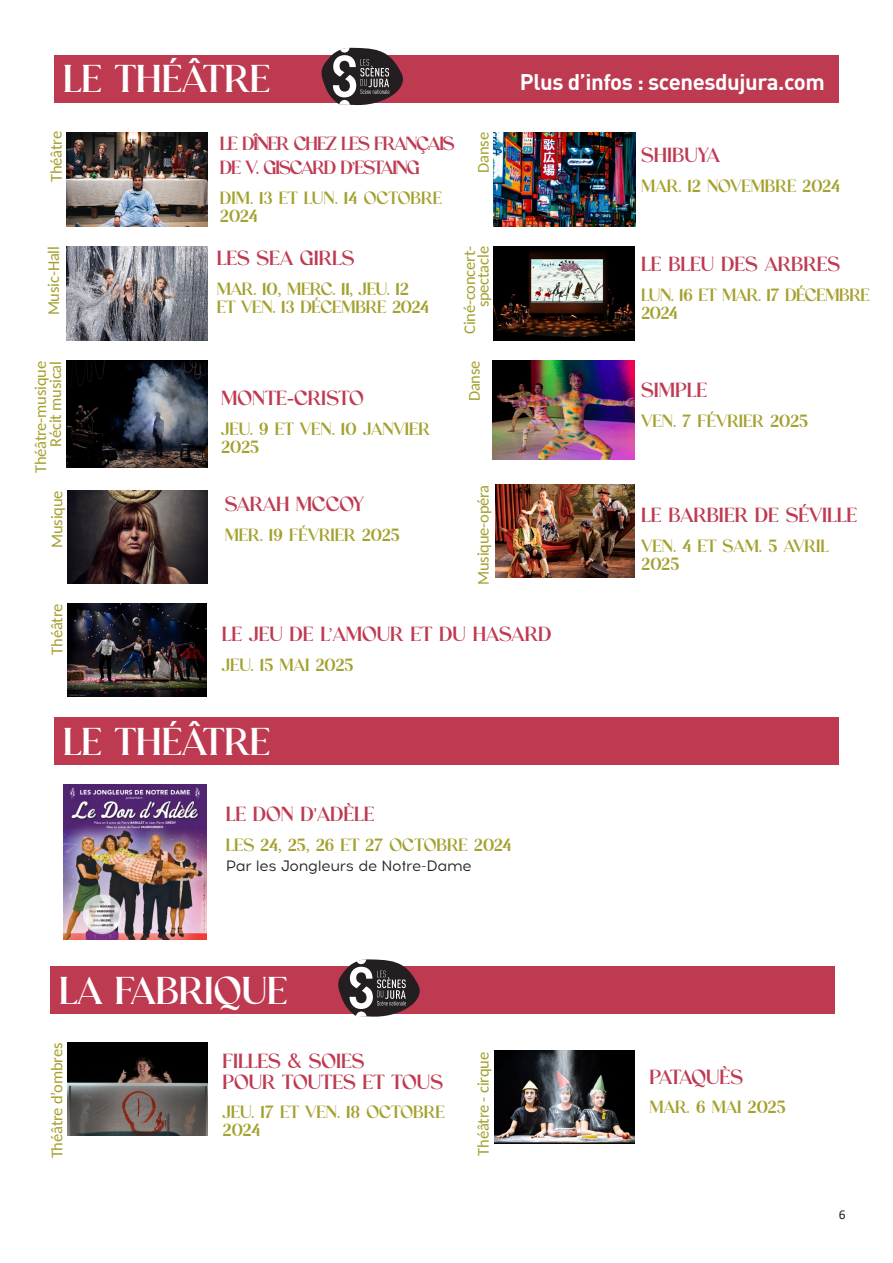
<style>
.page{position:relative;width:893px;height:1263px;background:#fff}
.page>*{position:absolute;margin:0;border:0;box-sizing:border-box;transform-origin:0 0}
.t1{font:42.75px "Porsha Richela";color:#fff}
.t2{font:22.5px/21px "Porsha Richela";color:#be3a51}
.t3{font:22.5px "Porsha Richela";letter-spacing:-.045em;color:#be3a51}
.t4{font:700 22.2px "DIN";letter-spacing:-.02em;color:#fff}
.t5{font:21px/24px "Porsha Richela";letter-spacing:-.05em;color:#be3a51}
.t6{font:19.5px/18px "Porsha Richela";color:#a3a12e}
.t7{font:19.5px/18px "Porsha Richela";letter-spacing:-.02em;color:#a3a12e}
.t8{font:16.5px/15px "Carlito";letter-spacing:-.01em;color:#a3a12e;text-align:right}
.t9{font:15px "Acrom";letter-spacing:-.02em;color:#231f20}
.t10{font:13.5px "Calibri";color:#231f20}
</style>
<div class="page">
<img style="left:66px;top:132px;width:142px;height:94px">
<img style="left:493px;top:132px;width:142px;height:94px">
<img style="left:66px;top:246px;width:142px;height:95px">
<img style="left:66px;top:360px;width:142px;height:108px">
<img style="left:493px;top:246px;width:142px;height:95px">
<div style="left:54px;top:55px;width:785px;height:47px;background:#be3a51"></div>
<svg style="left:319px;top:48px;width:91px;height:57px"></svg>
<img style="left:492px;top:360px;width:142px;height:99px">
<img style="left:68px;top:490px;width:139px;height:93px">
<img style="left:495px;top:485px;width:140px;height:92px">
<img style="left:67px;top:604px;width:140px;height:93px">
<div style="left:54px;top:717px;width:785px;height:47px;background:#be3a51"></div>
<img style="left:63px;top:785px;width:144px;height:154px">
<img style="left:68px;top:1043px;width:140px;height:93px">
<img style="left:494px;top:1050px;width:140px;height:94px">
<div style="left:50px;top:966px;width:785px;height:48px;background:#be3a51"></div>
<svg style="left:338px;top:959px;width:82px;height:58px"></svg>
<p class="t1" style="left:63px;top:58px;width:208px">LE THÉÂTRE</p>
<p class="t4" style="left:520px;top:67px;width:307px">Plus d’infos : scenesdujura.com</p>
<p class="t8" style="left:48px;top:182px;width:52px;rotate:-90deg">Théâtre</p>
<p class="t5" style="left:220px;top:132px;width:236px">LE DÎNER CHEZ LES FRANÇAIS<br>DE V. GISCARD D’ESTAING</p>
<p class="t6" style="left:220px;top:189px;width:224px">DIM. 13 ET LUN. 14 OCTOBRE<br>2024</p>
<p class="t8" style="left:475px;top:173px;width:42px;rotate:-90deg">Danse</p>
<p class="t2" style="left:641px;top:145px;width:80px">SHIBUYA</p>
<p class="t6" style="left:641px;top:177px;width:201px">MAR. 12 NOVEMBRE 2024</p>
<p class="t8" style="left:46px;top:315px;width:71px;rotate:-90deg">Music-Hall</p>
<p class="t2" style="left:217px;top:248px;width:139px">LES SEA GIRLS</p>
<p class="t6" style="left:217px;top:280px;width:214px">MAR. 10, MERC. 11, JEU. 12<br>ET VEN. 13 DÉCEMBRE 2024</p>
<p class="t8" style="left:462px;top:334px;width:89px;line-height:13.5px;rotate:-90deg">Ciné-concert&shy;spectacle</p>
<p class="t2" style="left:641px;top:254px;width:200px">LE BLEU DES ARBRES</p>
<p class="t7" style="left:641px;top:286px;width:230px">LUN. 16 ET MAR. 17 DÉCEMBRE<br>2024</p>
<p class="t8" style="left:32px;top:473px;width:114px;rotate:-90deg">Théâtre-musique<br>Récit musical</p>
<p class="t8" style="left:49px;top:548px;width:59px;rotate:-90deg">Musique</p>
<p class="t2" style="left:221px;top:388px;width:144px">MONTE-CRISTO</p>
<p class="t6" style="left:221px;top:420px;width:211px">JEU. 9 ET VEN. 10 JANVIER<br>2025</p>
<p class="t2" style="left:225px;top:493px;width:141px">SARAH MCCOY</p>
<p class="t6" style="left:225px;top:526px;width:177px">MER. 19 FÉVRIER 2025</p>
<p class="t8" style="left:466px;top:401px;width:42px;rotate:-90deg">Danse</p>
<p class="t8" style="left:475px;top:585px;width:102px;rotate:-90deg">Musique-opéra</p>
<p class="t2" style="left:641px;top:379px;width:67px">SIMPLE</p>
<p class="t6" style="left:641px;top:412px;width:169px">VEN. 7 FÉVRIER 2025</p>
<p class="t2" style="left:641px;top:505px;width:218px">LE BARBIER DE SÉVILLE</p>
<p class="t6" style="left:641px;top:537px;width:189px">VEN. 4 ET SAM. 5 AVRIL<br>2025</p>
<p class="t8" style="left:49px;top:654px;width:52px;rotate:-90deg">Théâtre</p>
<p class="t2" style="left:222px;top:624px;width:331px">LE JEU DE L’AMOUR ET DU HASARD</p>
<p class="t6" style="left:222px;top:656px;width:134px">JEU. 15 MAI 2025</p>
<p class="t1" style="left:63px;top:720px;width:208px">LE THÉÂTRE</p>
<p class="t2" style="left:226px;top:804px;width:150px">LE DON D'ADÈLE</p>
<p class="t6" style="left:226px;top:836px;width:288px">LES 24, 25, 26 ET 27 OCTOBRE 2024</p>
<p class="t9" style="left:226px;top:856px;width:247px">Par les Jongleurs de Notre-Dame</p>
<p class="t1" style="left:59px;top:970px;width:230px">LA FABRIQUE</p>
<p class="t8" style="left:49px;top:1158px;width:117px;rotate:-90deg">Théâtre d’ombres</p>
<p class="t2" style="left:223px;top:1050px;width:222px">FILLES &amp; SOIES<br>POUR TOUTES ET TOUS</p>
<p class="t6" style="left:223px;top:1103px;width:224px">JEU. 17 ET VEN. 18 OCTOBRE<br>2024</p>
<p class="t8" style="left:475px;top:1156px;width:105px;rotate:-90deg">Théâtre - cirque</p>
<p class="t3" style="left:649px;top:1065px;width:95px">PATAQUÈS</p>
<p class="t6" style="left:649px;top:1098px;width:138px">MAR. 6 MAI 2025</p>
<p class="t10" style="left:839px;top:1205px;width:8px">6</p>
</div>
